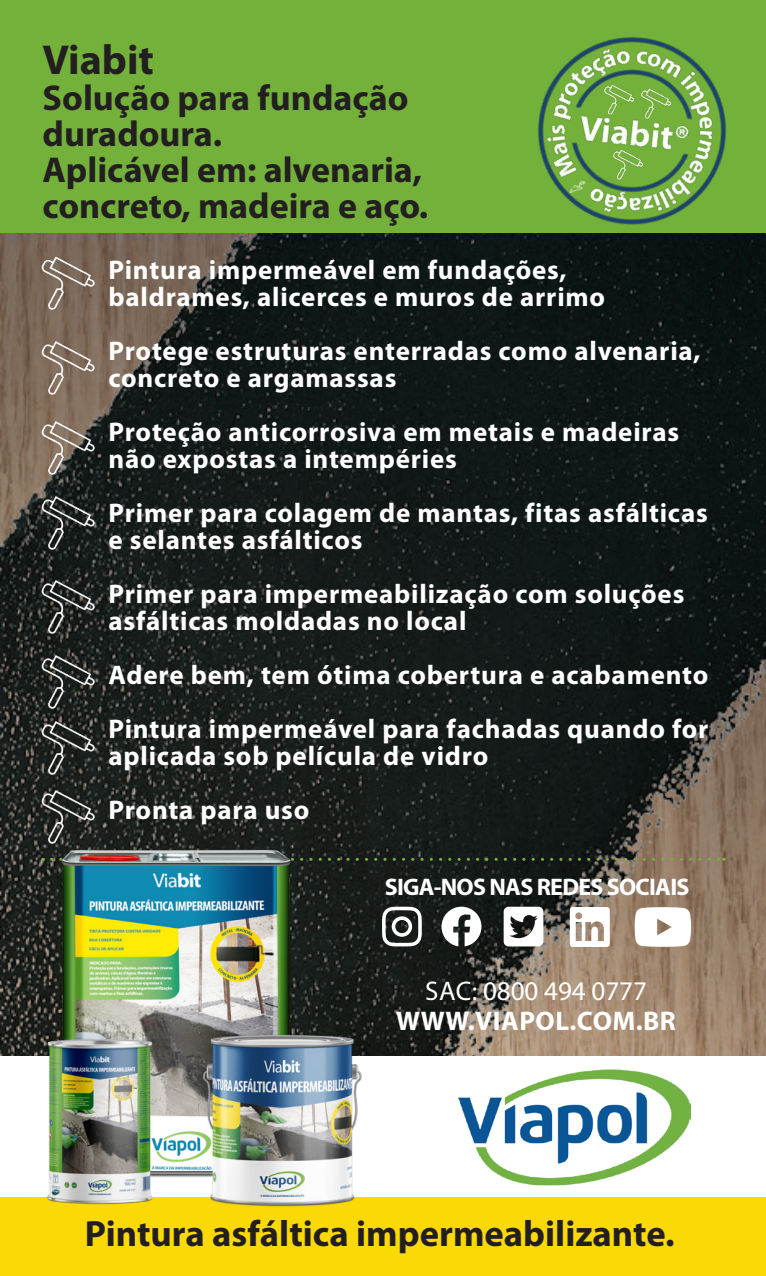
<style>
.page{position:relative;width:766px;height:1276px;background:#fff}
.page>*{position:absolute;margin:0;border:0;box-sizing:border-box;transform-origin:0 0}
.t1{font:700 42px "Myriad Pro";color:#231f20}
.t2{font:700 36.6px "Myriad Pro";color:#231f20}
.t3{font:700 36px "Myriad Pro";color:#231f20}
.t4{font:700 27px/27px "Myriad Pro";letter-spacing:.03em;color:#fff}
.t5{font:700 24px "Myriad Pro";letter-spacing:-.03em;color:#fff}
.s1{font-weight:400}
</style>
<div class="page">
<img style="left:0;top:232px;width:765px;height:823px">
<div style="left:0;top:0;width:765px;height:232px;background:#73b13b"></div>
<img style="left:458px;top:1069px;width:232px;height:117px">
<img style="left:37px;top:254px;width:61px;height:59px">
<img style="left:37px;top:335px;width:61px;height:61px">
<img style="left:37px;top:416px;width:61px;height:61px">
<img style="left:37px;top:491px;width:61px;height:61px">
<svg style="left:441px;top:906px;width:40px;height:40px"></svg>
<svg style="left:569px;top:907px;width:40px;height:40px"></svg>
<svg style="left:503px;top:906px;width:40px;height:40px"></svg>
<svg style="left:634px;top:907px;width:57px;height:40px"></svg>
<svg style="left:382px;top:906px;width:39px;height:40px"></svg>
<svg style="left:363px;top:858px;width:361px;height:3px"></svg>
<div style="left:0;top:1197px;width:765px;height:79px;background:#fad906"></div>
<img style="left:39px;top:832px;width:324px;height:375px">
<img style="left:37px;top:575px;width:61px;height:61px">
<img style="left:37px;top:650px;width:61px;height:61px">
<img style="left:37px;top:716px;width:61px;height:61px">
<img style="left:37px;top:785px;width:61px;height:61px">
<img style="left:538px;top:37px;width:189px;height:188px">
<img style="left:567px;top:179px;width:21px;height:16px">
<img style="left:638px;top:86px;width:34px;height:34px">
<img style="left:601px;top:81px;width:34px;height:35px">
<img style="left:610px;top:147px;width:34px;height:35px">
<p class="t1" style="left:43px;top:36px;width:113px">Viabit</p>
<p class="t3" style="left:43px;top:78px;width:367px">Solução para fundação</p>
<p class="t3" style="left:43px;top:114px;width:181px">duradoura.</p>
<p class="t3" style="left:43px;top:150px;width:381px">Aplicável em: alvenaria,</p>
<p class="t3" style="left:43px;top:186px;width:387px">concreto, madeira e aço.</p>
<p class="t4" style="left:108px;top:257px;width:459px">Pintura impermeável em fundações,</p>
<p class="t4" style="left:108px;top:284px;width:498px">baldrames, alicerces e muros de arrimo</p>
<p class="t4" style="left:108px;top:338px;width:593px">Protege estruturas enterradas como alvenaria,</p>
<p class="t4" style="left:108px;top:365px;width:289px">concreto e argamassas</p>
<p class="t4" style="left:108px;top:419px;width:572px">Proteção anticorrosiva em metais e madeiras não expostas a intempéries</p>
<p class="t4" style="left:108px;top:500px;width:600px">Primer para colagem de mantas, fitas asfálticas e selantes asfálticos</p>
<p class="t4" style="left:108px;top:581px;width:577px">Primer para impermeabilização com soluções</p>
<p class="t4" style="left:108px;top:608px;width:359px">asfálticas moldadas no local</p>
<p class="t4" style="left:108px;top:662px;width:601px">Adere bem, tem ótima cobertura e acabamento</p>
<p class="t4" style="left:108px;top:716px;width:601px">Pintura impermeável para fachadas quando for</p>
<p class="t4" style="left:108px;top:743px;width:381px">aplicada sob película de vidro</p>
<p class="t4" style="left:108px;top:797px;width:202px">Pronta para uso</p>
<p class="t5" style="left:385px;top:874px;width:306px">SIGA-NOS NAS REDES SOCIAIS</p>
<p class="t4" style="left:396px;top:976px;width:281px;line-height:30px;text-align:center"><span class="s1">SAC: 0800 494 0777<br></span>WWW.VIAPOL.COM.BR</p>
<p class="t2" style="left:85px;top:1213px;width:591px">Pintura asfáltica impermeabilizante.</p>
</div>
